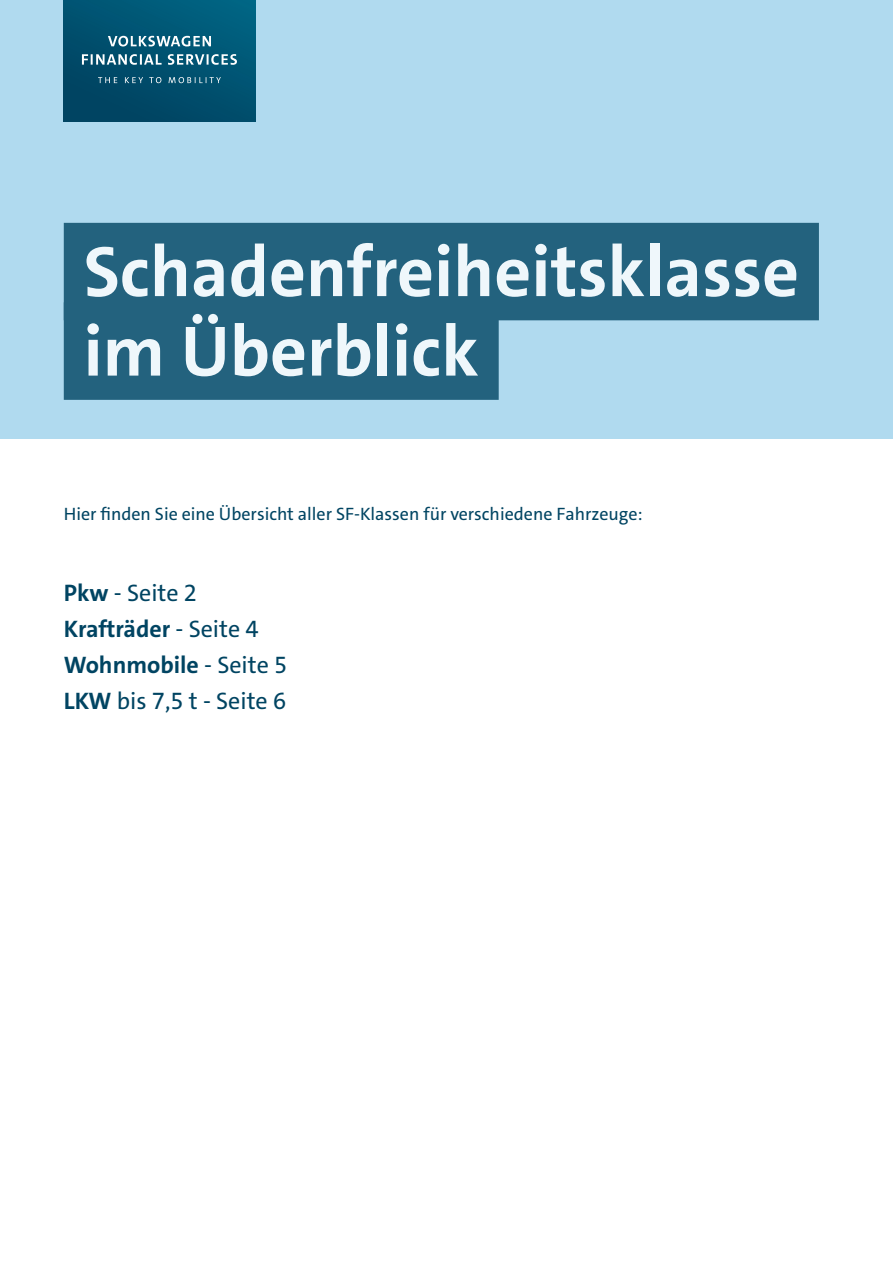
<style>
.page{position:relative;width:893px;height:1263px;background:#fff}
.page>*{position:absolute;margin:0;border:0;box-sizing:border-box;transform-origin:0 0}
.t1{font:700 72px/79.5px "VWAG The Sans";color:#fff}
.t2{font:24px/36px "VWAG The Sans";color:#004462}
.t3{font:18px "VWAG The Sans";color:#004462}
.s1{font-weight:700}
</style>
<div class="page">
<div style="left:0;top:0;width:893px;height:439px;background:#b0daef"></div>
<div style="left:64px;top:0;width:191px;height:122px;background:linear-gradient(to right,#004867,#005978)"></div>
<svg style="left:82px;top:36px;width:155px;height:47px;background:#2c6e88"></svg>
<div style="left:64px;top:223px;width:755px;height:97px;background:#23627e"></div>
<div style="left:64px;top:302px;width:435px;height:98px;background:#23627e"></div>
<h1 class="t1" style="left:84px;top:233px;width:717px">Schadenfreiheitsklasse im Überblick</h1>
<p class="t3" style="left:64px;top:502px;width:580px">Hier finden Sie eine Übersicht aller SF-Klassen für verschiedene Fahrzeuge:</p>
<h2 class="t2" style="left:64px;top:575px;width:225px"><span class="s1">Pkw</span> - Seite 2<br><span class="s1">Krafträder</span> - Seite 4<br><span class="s1">Wohnmobile</span> - Seite 5<br><span class="s1">LKW</span> bis 7,5 t - Seite 6</h2>
</div>
